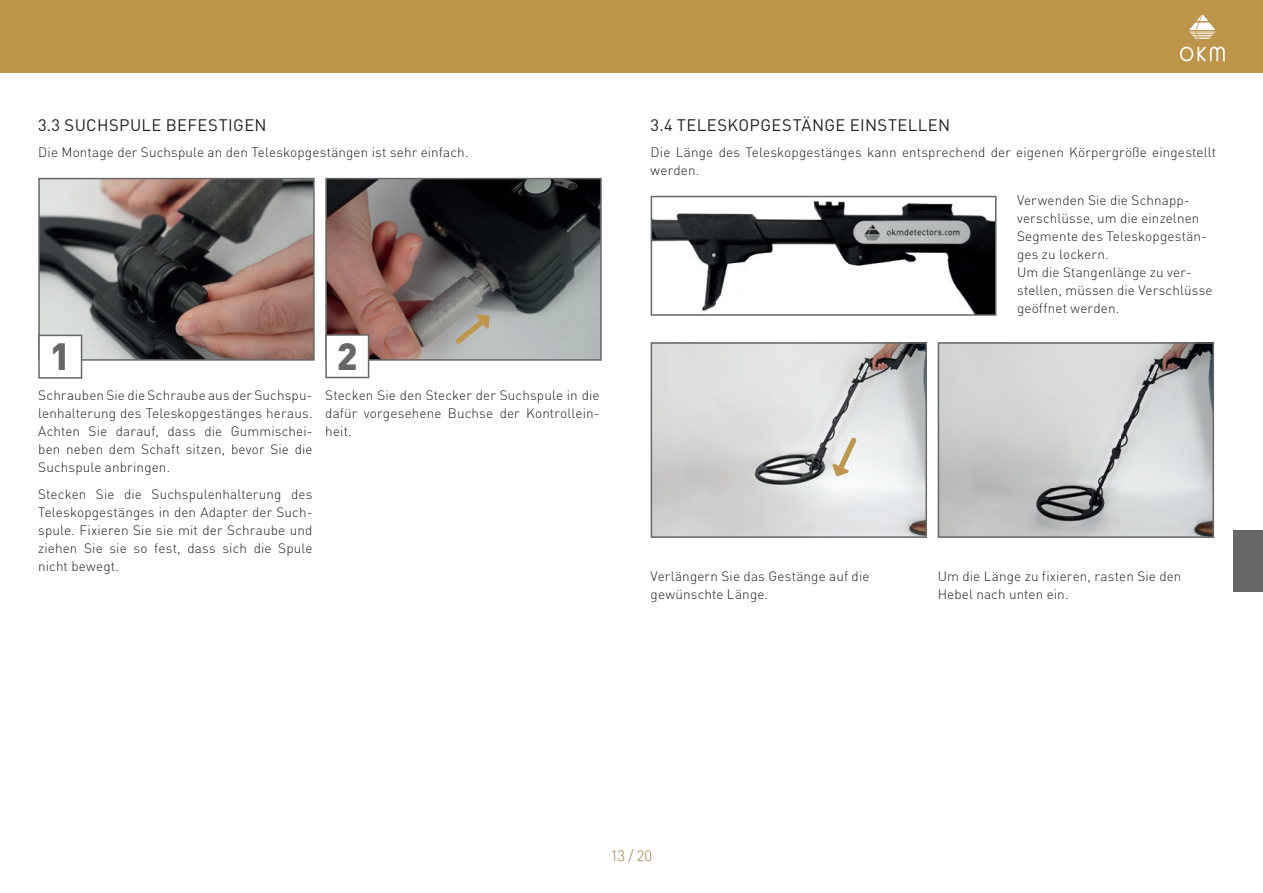
<style>
.page{position:relative;width:1263px;height:893px;background:#fff}
.page>*{position:absolute;margin:0;border:0;box-sizing:border-box;transform-origin:0 0}
.t1{font:900 37.5px "DIN Pro";color:#676768}
.t2{font:16.5px "DIN Pro";letter-spacing:.02em;color:#231f20}
.t3{font:300 15px "DIN Pro";color:#a17e42}
.t4{font:300 13.5px/18px "DIN Pro";letter-spacing:.01em;color:#231f20}
</style>
<div class="page">
<svg style="left:38px;top:178px;width:277px;height:183px;background:#776b67"></svg>
<svg style="left:38px;top:335px;width:44px;height:44px"></svg>
<svg style="left:325px;top:178px;width:277px;height:183px;background:#625957"></svg>
<svg style="left:325px;top:334px;width:44px;height:44px"></svg>
<svg style="left:651px;top:196px;width:345px;height:120px"></svg>
<svg style="left:651px;top:342px;width:276px;height:196px;background:#d0d1d0"></svg>
<svg style="left:938px;top:342px;width:276px;height:196px;background:#c1c3c3"></svg>
<svg style="left:455px;top:314px;width:35px;height:30px"></svg>
<svg style="left:832px;top:437px;width:25px;height:39px"></svg>
<div style="left:0;top:0;width:1263px;height:72px;background:#bc954b"></div>
<svg style="left:1189px;top:14px;width:26px;height:25px"></svg>
<svg style="left:1180px;top:47px;width:45px;height:14px"></svg>
<div style="left:1233px;top:531px;width:30px;height:61px;background:#676768"></div>
<p class="t2" style="left:38px;top:112px;width:230px">3.3 SUCHSPULE BEFESTIGEN</p>
<p class="t4" style="left:38px;top:142px;width:432px">Die Montage der Suchspule an den Teleskopgestängen ist sehr einfach.</p>
<h1 class="t1" style="left:50px;top:324px;width:22px">1</h1>
<h1 class="t1" style="left:337px;top:324px;width:22px">2</h1>
<p class="t4" style="left:38px;top:385px;width:276px;text-align:justify">Schrauben Sie die Schraube aus der Suchspu&shy;lenhalterung des Teleskopgestänges heraus.<br>Achten Sie darauf, dass die Gummischei&shy;ben neben dem Schaft sitzen, bevor Sie die Suchspule anbringen.</p>
<p class="t4" style="left:38px;top:484px;width:276px;text-align:justify">Stecken Sie die Suchspulenhalterung des Teleskopgestänges in den Adapter der Such&shy;spule. Fixieren Sie sie mit der Schraube und ziehen Sie sie so fest, dass sich die Spule nicht bewegt.</p>
<p class="t4" style="left:325px;top:385px;width:276px;text-align:justify">Stecken Sie den Stecker der Suchspule in die dafür vorgesehene Buchse der Kontrollein&shy;heit.</p>
<p class="t2" style="left:651px;top:112px;width:301px">3.4 TELESKOPGESTÄNGE EINSTELLEN</p>
<p class="t4" style="left:651px;top:142px;width:567px">Die Länge des Teleskopgestänges kann entsprechend der eigenen Körpergröße eingestellt werden.</p>
<p class="t4" style="left:1017px;top:190px;width:197px">Verwenden Sie die Schnapp&shy;verschlüsse, um die einzelnen<br>Segmente des Teleskopgestän&shy;ges zu lockern.<br>Um die Stangenlänge zu ver&shy;stellen, müssen die Verschlüsse geöffnet werden.</p>
<p class="t4" style="left:651px;top:566px;width:220px">Verlängern Sie das Gestänge auf die gewünschte Länge.</p>
<p class="t4" style="left:938px;top:566px;width:245px">Um die Länge zu fixieren, rasten Sie den<br>Hebel nach unten ein.</p>
<p class="t3" style="left:611px;top:844px;width:43px">13 / 20</p>
</div>
